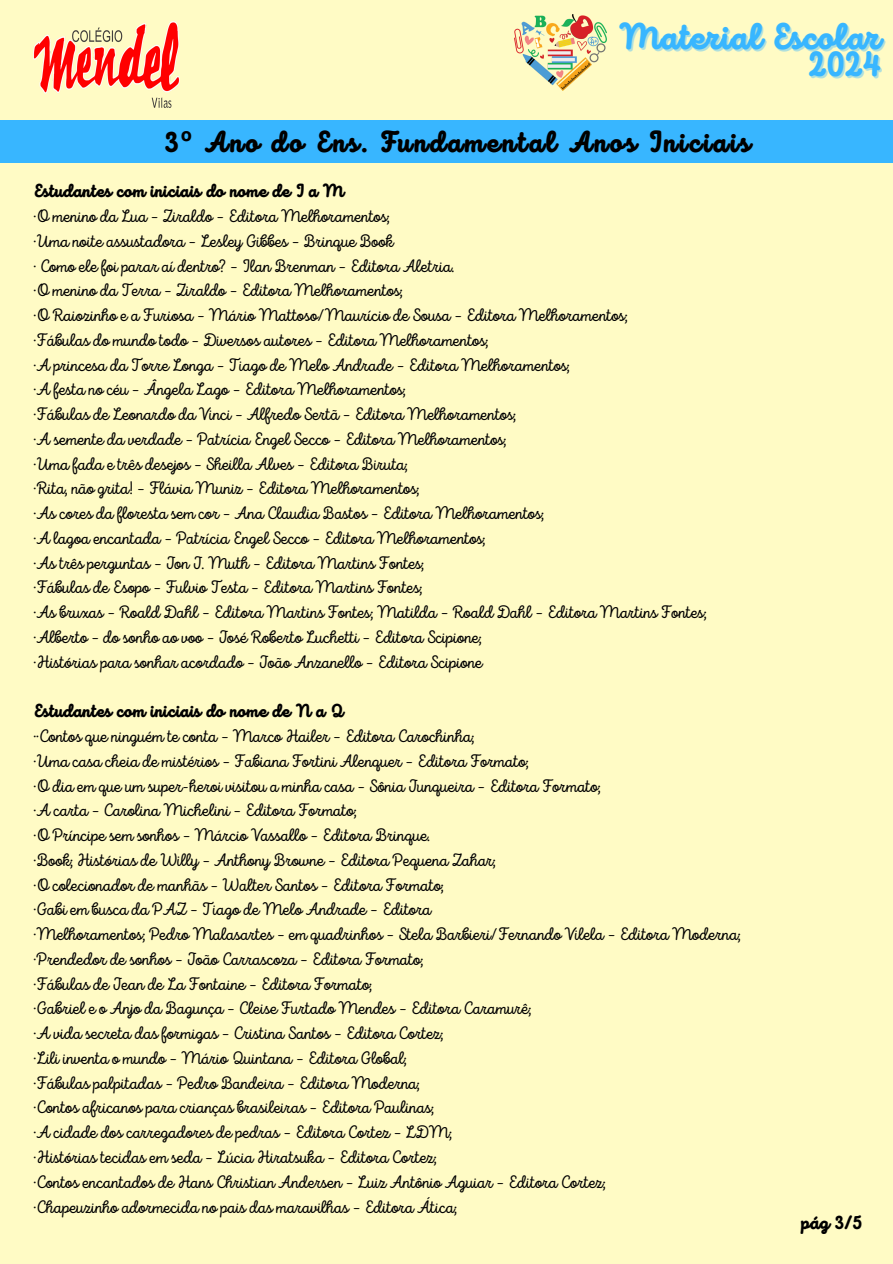
<style>
.page{position:relative;width:893px;height:1264px;background:#fff}
.page>*{position:absolute;margin:0;border:0;box-sizing:border-box;transform-origin:0 0}
.t1{font:900 35.55px/28.5px "Intro Script";color:#38b6ff;text-align:right}
.t2{font:900 29.1px "Intro Script";letter-spacing:.07em;color:#000}
.t3{font:900 19.05px "Intro Script";color:#000}
.t4{font:18px "Intro Script";color:#000}
.t5{font:900 18px "Intro Script";color:#000}
.s1{color:rgb(56 182 255/.4)}
.s2{font-family:"Noto Sans";font-weight:700}
</style>
<div class="page">
<div style="left:0;top:0;width:892px;height:1263px;background:#fffbc5"></div>
<div style="left:0;top:120px;width:892px;height:43px;background:#38b6ff"></div>
<img style="left:514px;top:15px;width:93px;height:75px">
<img style="left:33px;top:22px;width:147px;height:85px">
<p class="t1" style="left:619px;top:27px;width:265px">Material Escolar<br><span class="s1">2024</span></p>
<p class="t2" style="left:165px;top:131px;width:587px">3<span class="s2">º</span> Ano do Ens. Fundamental Anos Iniciais</p>
<p class="t5" style="left:33px;top:184px;width:312px">Estudantes com iniciais do nome de I a M</p>
<p class="t4" style="left:33px;top:209px;width:358px">·O menino da Lua – Ziraldo – Editora Melhoramentos;</p>
<p class="t4" style="left:33px;top:233px;width:361px">·Uma noite assustadora – Lesley Gibbes – Brinque Book</p>
<p class="t4" style="left:33px;top:258px;width:422px">· Como ele foi parar aí dentro? – Ilan Brenman – Editora Aletria.</p>
<p class="t4" style="left:33px;top:283px;width:371px">·O menino da Terra – Ziraldo – Editora Melhoramentos;</p>
<p class="t4" style="left:33px;top:308px;width:595px">·O Raiozinho e a Furiosa – Mário Mattoso/Maurício de Sousa – Editora Melhoramentos;</p>
<p class="t4" style="left:33px;top:332px;width:456px">·Fábulas do mundo todo – Diversos autores – Editora Melhoramentos;</p>
<p class="t4" style="left:33px;top:357px;width:538px">·A princesa da Torre Longa – Tiago de Melo Andrade – Editora Melhoramentos;</p>
<p class="t4" style="left:33px;top:382px;width:374px">·A festa no céu – Ângela Lago – Editora Melhoramentos;</p>
<p class="t4" style="left:33px;top:407px;width:484px">·Fábulas de Leonardo da Vinci – Alfredo Sertã – Editora Melhoramentos;</p>
<p class="t4" style="left:33px;top:431px;width:474px">·A semente da verdade – Patrícia Engel Secco – Editora Melhoramentos;</p>
<p class="t4" style="left:33px;top:456px;width:376px">·Uma fada e três desejos – Sheilla Alves – Editora Biruta;</p>
<p class="t4" style="left:33px;top:481px;width:387px">·Rita, não grita! – Flávia Muniz – Editora Melhoramentos;</p>
<p class="t4" style="left:33px;top:506px;width:512px">·As cores da floresta sem cor – Ana Claudia Bastos – Editora Melhoramentos;</p>
<p class="t4" style="left:33px;top:530px;width:453px">·A lagoa encantada – Patrícia Engel Secco – Editora Melhoramentos;</p>
<p class="t4" style="left:33px;top:555px;width:392px">·As três perguntas – Jon J. Muth – Editora Martins Fontes;</p>
<p class="t4" style="left:33px;top:580px;width:390px">·Fábulas de Esopo – Fulvio Testa – Editora Martins Fontes;</p>
<p class="t4" style="left:33px;top:605px;width:674px">·As bruxas – Roald Dahl – Editora Martins Fontes; Matilda – Roald Dahl – Editora Martins Fontes;</p>
<p class="t4" style="left:33px;top:629px;width:450px">·Alberto – do sonho ao voo – José Roberto Luchetti – Editora Scipione;</p>
<p class="t4" style="left:33px;top:654px;width:450px">·Histórias para sonhar acordado – João Anzanello – Editora Scipione</p>
<p class="t5" style="left:33px;top:704px;width:311px">Estudantes com iniciais do nome de N a Q</p>
<p class="t4" style="left:33px;top:728px;width:442px">··Contos que ninguém te conta – Marco Hailer – Editora Carochinha;</p>
<p class="t4" style="left:33px;top:753px;width:496px">·Uma casa cheia de mistérios – Fabiana Fortini Alenquer – Editora Formato;</p>
<p class="t4" style="left:33px;top:778px;width:568px">·O dia em que um super-heroi visitou a minha casa – Sônia Junqueira – Editora Formato;</p>
<p class="t4" style="left:33px;top:803px;width:324px">·A carta – Carolina Michelini – Editora Formato;</p>
<p class="t4" style="left:33px;top:827px;width:398px">·O Príncipe sem sonhos – Márcio Vassallo – Editora Brinque.</p>
<p class="t4" style="left:33px;top:852px;width:464px">·Book; Histórias de Willy – Anthony Browne – Editora Pequena Zahar;</p>
<p class="t4" style="left:33px;top:877px;width:412px">·O colecionador de manhãs – Walter Santos – Editora Formato;</p>
<p class="t4" style="left:33px;top:902px;width:399px">·Gabi em busca da PAZ – Tiago de Melo Andrade – Editora</p>
<p class="t4" style="left:33px;top:926px;width:708px">·Melhoramentos; Pedro Malasartes – em quadrinhos – Stela Barbieri/Fernando Vilela – Editora Moderna;</p>
<p class="t4" style="left:33px;top:951px;width:391px">·Prendedor de sonhos – João Carrascoza – Editora Formato;</p>
<p class="t4" style="left:33px;top:976px;width:340px">·Fábulas de Jean de La Fontaine – Editora Formato;</p>
<p class="t4" style="left:33px;top:1001px;width:499px">·Gabriel e o Anjo da Bagunça – Cleise Furtado Mendes – Editora Caramurê;</p>
<p class="t4" style="left:33px;top:1025px;width:411px">·A vida secreta das formigas – Cristina Santos – Editora Cortez;</p>
<p class="t4" style="left:33px;top:1050px;width:374px">·Lili inventa o mundo – Mário Quintana – Editora Global;</p>
<p class="t4" style="left:33px;top:1075px;width:388px">·Fábulas palpitadas – Pedro Bandeira – Editora Moderna;</p>
<p class="t4" style="left:33px;top:1100px;width:402px">·Contos africanos para crianças brasileiras – Editora Paulinas;</p>
<p class="t4" style="left:33px;top:1124px;width:420px">·A cidade dos carregadores de pedras – Editora Cortez – LDM;</p>
<p class="t4" style="left:33px;top:1149px;width:404px">·Histórias tecidas em seda – Lúcia Hiratsuka – Editora Cortez;</p>
<p class="t4" style="left:33px;top:1174px;width:573px">·Contos encantados de Hans Christian Andersen – Luiz Antônio Aguiar – Editora Cortez;</p>
<p class="t4" style="left:33px;top:1199px;width:425px">·Chapeuzinho adormecida no pais das maravilhas – Editora Ática;</p>
<p class="t3" style="left:801px;top:1215px;width:63px">pág 3/5</p>
</div>
